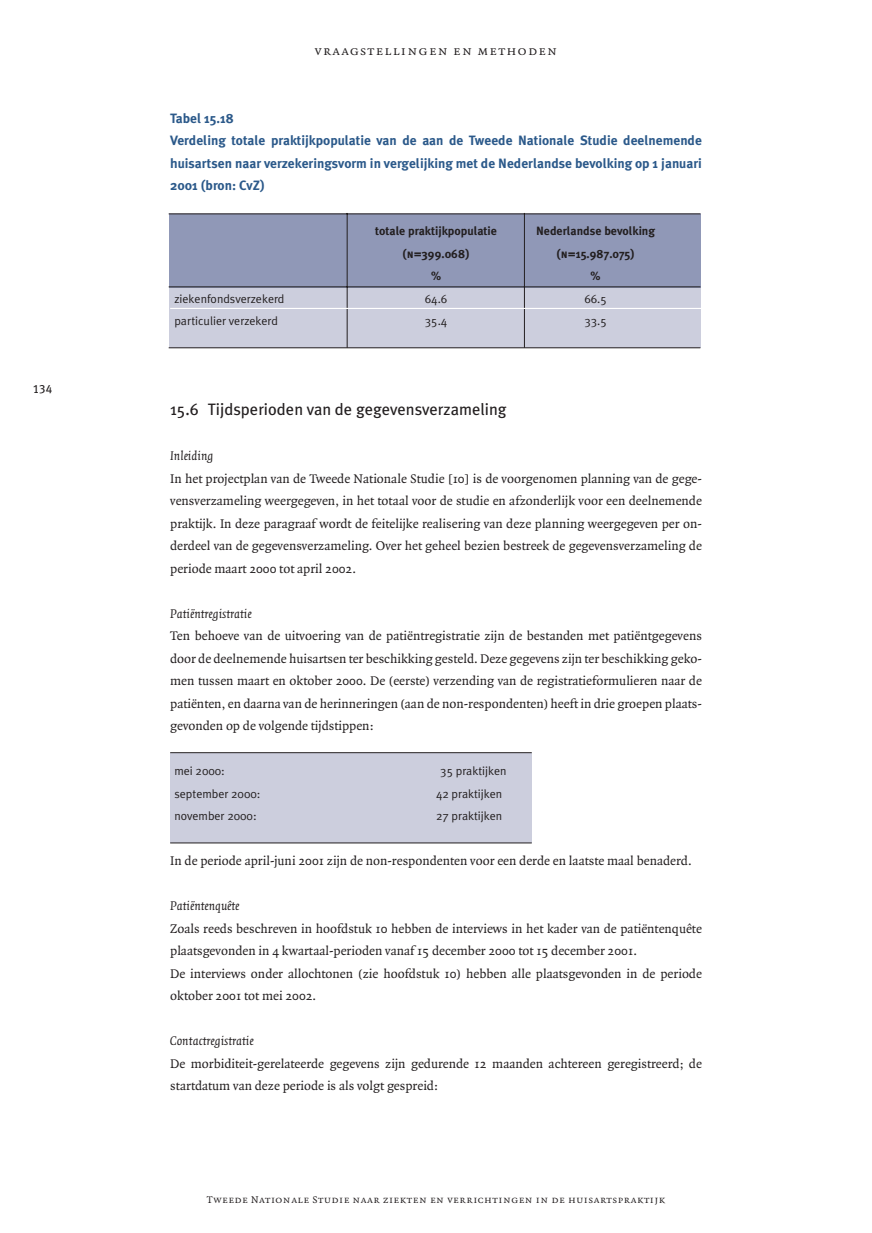
<style>
.page{position:relative;width:872px;height:1233px;background:#fff}
.page>*{position:absolute;margin:0;border:0;box-sizing:border-box;transform-origin:0 0}
.t1{font:16.5px "Meta Plus";color:#231f20}
.t2{font:13.5px/22.5px "Quadraat";color:#231f20;text-align:justify}
.t3{font:700 13.5px/22.5px "Meta Plus";color:#2b598a}
.t4{font:italic 13.5px "Quadraat";color:#231f20}
.t5{font:13.5px "Quadraat Small Caps";letter-spacing:.1em;color:#231f20}
.t6{font:12px "Meta Plus Normal";color:#231f20}
.t7{font:700 12px "Meta Plus";color:#231f20}
.t8{font:12px "Meta Plus Book Caps";color:#231f20}
.t9{font:10.5px "Quadraat Small Caps";letter-spacing:.05em;color:#231f20}
.s1{font-family:"Meta Plus Bold Caps";font-weight:400}
</style>
<div class="page">
<div style="left:169px;top:213px;width:531px;height:135px;background:#cccedd"></div>
<div style="left:169px;top:214px;width:531px;height:73px;background:#9098b7"></div>
<hr style="left:169px;top:214px;width:531px;height:1px;background:#231f20">
<hr style="left:169px;top:287px;width:531px;height:1px;background:#231f20">
<hr style="left:347px;top:213px;width:1px;height:135px;background:#231f20">
<hr style="left:524px;top:213px;width:1px;height:135px;background:#231f20">
<div style="left:170px;top:753px;width:361px;height:90px;background:#cccedd"></div>
<hr style="left:170px;top:308px;width:532px;height:1px;background:#fff">
<hr style="left:170px;top:752px;width:361px;height:1px;background:#231f20">
<hr style="left:170px;top:843px;width:361px;height:1px;background:#231f20">
<hr style="left:169px;top:348px;width:531px;height:1px;background:#231f20">
<p class="t8" style="left:33px;top:382px;width:21px">134</p>
<p class="t5" style="left:315px;top:43px;width:244px">vraagstellingen en methoden</p>
<p class="t3" style="left:170px;top:108px;width:533px">Tabel 15.18<br>Verdeling totale praktijkpopulatie van de aan de Tweede Nationale Studie deelnemende huisartsen naar verzekeringsvorm in vergelijking met de Nederlandse bevolking op 1 januari 2001 (bron: CvZ)</p>
<p class="t7" style="left:375px;top:226px;width:123px">totale praktijkpopulatie</p>
<p class="t7" style="left:536px;top:226px;width:120px">Nederlandse bevolking</p>
<p class="t7" style="left:402px;top:249px;width:68px">(<span class="s1">n</span>=399.068)</p>
<p class="t7" style="left:556px;top:249px;width:80px">(<span class="s1">n</span>=15.987.075)</p>
<p class="t7" style="left:431px;top:271px;width:12px">%</p>
<p class="t7" style="left:590px;top:271px;width:12px">%</p>
<p class="t6" style="left:174px;top:294px;width:112px">ziekenfondsverzekerd</p>
<p class="t6" style="left:425px;top:294px;width:24px">64.6</p>
<p class="t6" style="left:584px;top:294px;width:24px">66.5</p>
<p class="t6" style="left:174px;top:317px;width:105px">particulier verzekerd</p>
<p class="t6" style="left:425px;top:317px;width:24px">35.4</p>
<p class="t6" style="left:584px;top:317px;width:24px">33.5</p>
<p class="t1" style="left:170px;top:403px;width:338px">15.6 Tijdsperioden van de gegevensverzameling</p>
<p class="t4" style="left:170px;top:451px;width:45px">Inleiding</p>
<p class="t2" style="left:170px;top:468px;width:533px">In het projectplan van de Tweede Nationale Studie [10] is de voorgenomen planning van de gege&shy;vensverzameling weergegeven, in het totaal voor de studie en afzonderlijk voor een deelnemende praktijk. In deze paragraaf wordt de feitelijke realisering van deze planning weergegeven per on&shy;derdeel van de gegevensverzameling. Over het geheel bezien bestreek de gegevensverzameling de periode maart 2000 tot april 2002.</p>
<p class="t4" style="left:170px;top:608px;width:83px">Patiëntregistratie</p>
<p class="t2" style="left:170px;top:626px;width:533px">Ten behoeve van de uitvoering van de patiëntregistratie zijn de bestanden met patiëntgegevens door de deelnemende huisartsen ter beschikking gesteld. Deze gegevens zijn ter beschikking geko&shy;men tussen maart en oktober 2000. De (eerste) verzending van de registratieformulieren naar de patiënten, en daarna van de herinneringen (aan de non-respondenten) heeft in drie groepen plaats&shy;gevonden op de volgende tijdstippen:</p>
<p class="t6" style="left:174px;top:767px;width:52px">mei 2000:</p>
<p class="t6" style="left:440px;top:767px;width:68px">35 praktijken</p>
<p class="t6" style="left:174px;top:789px;width:88px">september 2000:</p>
<p class="t6" style="left:436px;top:789px;width:68px">42 praktijken</p>
<p class="t6" style="left:174px;top:812px;width:84px">november 2000:</p>
<p class="t6" style="left:436px;top:812px;width:68px">27 praktijken</p>
<p class="t2" style="left:170px;top:851px;width:523px">In de periode april-juni 2001 zijn de non-respondenten voor een derde en laatste maal benaderd.</p>
<p class="t4" style="left:170px;top:901px;width:71px">Patiëntenquête</p>
<p class="t2" style="left:170px;top:918px;width:533px;text-align:left">Zoals reeds beschreven in hoofdstuk 10 hebben de interviews in het kader van de patiëntenquête plaatsgevonden in 4 kwartaal-perioden vanaf 15 december 2000 tot 15 december 2001.<br>De interviews onder allochtonen (zie hoofdstuk 10) hebben alle plaatsgevonden in de periode oktober 2001 tot mei 2002.</p>
<p class="t4" style="left:170px;top:1036px;width:85px">Contactregistratie</p>
<p class="t2" style="left:170px;top:1053px;width:533px">De morbiditeit-gerelateerde gegevens zijn gedurende 12 maanden achtereen geregistreerd; de startdatum van deze periode is als volgt gespreid:</p>
<p class="t9" style="left:207px;top:1193px;width:460px">Tweede Nationale Studie naar ziekten en verrichtingen in de huisartspraktijk</p>
</div>
